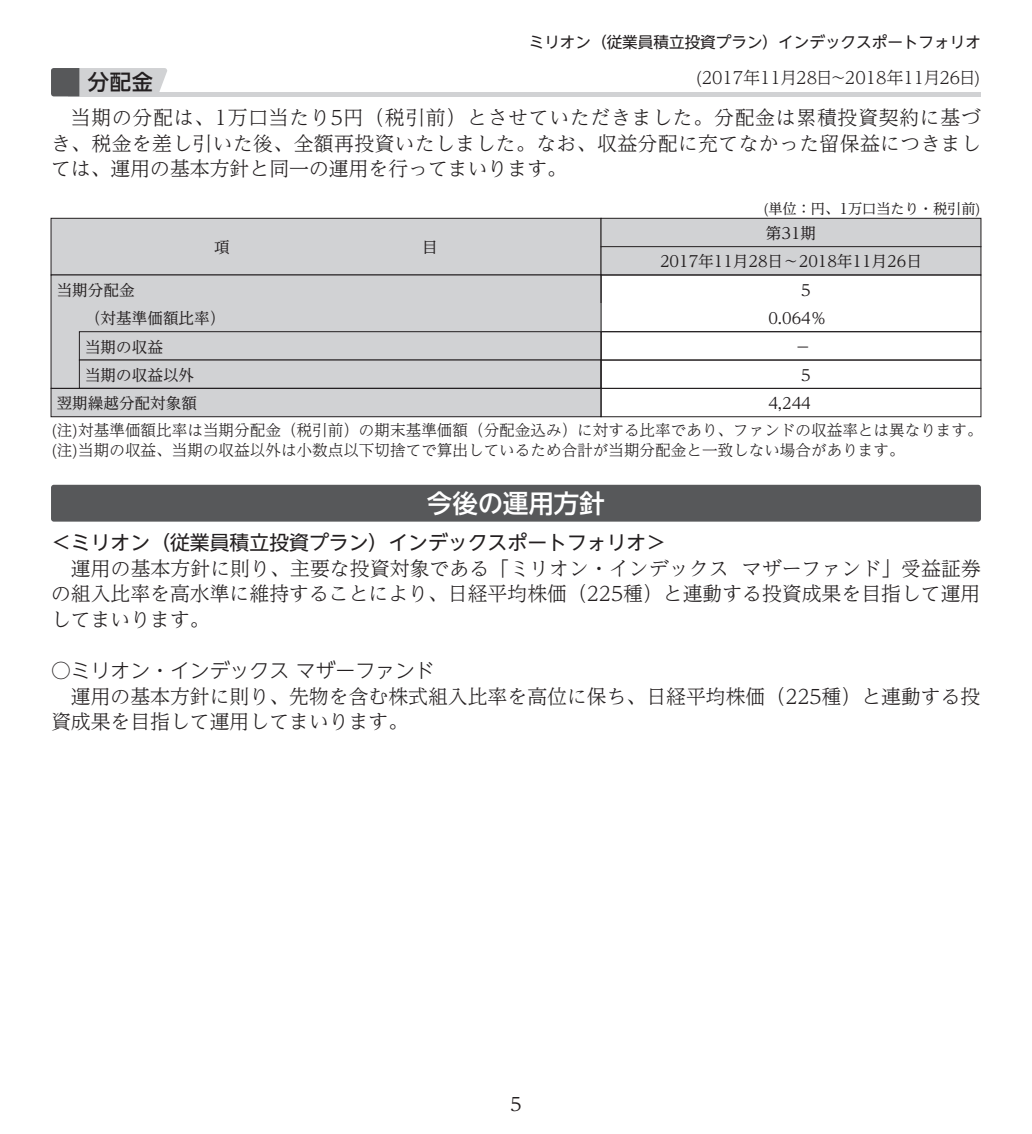
<style>
.page{position:relative;width:1032px;height:1134px;background:#fff}
.page>*{position:absolute;margin:0;border:0;box-sizing:border-box;transform-origin:0 0}
.t1{font:25.6px "UD Shin Go NT Pro Medium 90 msp RKSJ H";color:#fff}
.t2{font:21.2px "UD Shin Go NT Pro Medium 90 msp RKSJ H";color:#231f20}
.t3{font:19.8px/25.6px "UD Reimin Pro Light 90 msp RKSJ H";color:#231f20;text-align:justify}
.t4{font:19.8px "UD Shin Go NT Pro Regular 90 msp RKSJ H";color:#231f20}
.t5{font:19.8px "UD Shin Go NT Pro Light 90 msp RKSJ H";color:#231f20}
.t6{font:18.4px "UD Reimin Pro Regular 90 msp RKSJ H";color:#231f20}
.t7{font:17px "UD Reimin Pro Light 90 msp RKSJ H";color:#231f20}
.t8{font:15.6px/19.8px "UD Reimin Pro Light 90 msp RKSJ H";color:#231f20}
.t9{font:15.6px/28.4px "UD Reimin Pro Regular 90 msp RKSJ H";color:#231f20}
.t10{font:15.6px "UD Shin Go NT Pro Regular 90 msp RKSJ H";color:#231f20}
.t11{font:14.2px "UD Reimin Pro Regular 90 msp RKSJ H";color:#231f20}
</style>
<div class="page">
<hr style="left:68px;top:92px;width:913px;height:4px;background:#d1d2d4">
<svg style="left:51px;top:68px;width:116px;height:28px;background:#b4b5b7"></svg>
<div style="left:51px;top:218px;width:550px;height:57px;background:#d1d2d4"></div>
<div style="left:51px;top:218px;width:550px;height:57px;border:1px solid #231f20"></div>
<div style="left:601px;top:218px;width:380px;height:29px;background:#d1d2d4"></div>
<div style="left:601px;top:218px;width:380px;height:29px;border:1px solid #231f20"></div>
<div style="left:601px;top:247px;width:380px;height:28px;background:#d1d2d4"></div>
<div style="left:601px;top:246px;width:380px;height:29px;border:1px solid #231f20"></div>
<div style="left:51px;top:275px;width:550px;height:28px;background:#d1d2d4"></div>
<div style="left:601px;top:275px;width:380px;height:57px;border:1px solid #231f20"></div>
<div style="left:51px;top:303px;width:550px;height:29px;background:#d1d2d4"></div>
<div style="left:51px;top:332px;width:28px;height:28px;background:#d1d2d4"></div>
<div style="left:601px;top:331px;width:380px;height:29px;border:1px solid #231f20"></div>
<div style="left:51px;top:360px;width:28px;height:28px;background:#d1d2d4"></div>
<div style="left:79px;top:332px;width:522px;height:28px;background:#d1d2d4"></div>
<div style="left:79px;top:331px;width:522px;height:29px;border:1px solid #231f20"></div>
<div style="left:79px;top:360px;width:522px;height:28px;background:#d1d2d4"></div>
<div style="left:601px;top:360px;width:380px;height:29px;border:1px solid #231f20"></div>
<div style="left:51px;top:388px;width:550px;height:29px;background:#d1d2d4"></div>
<div style="left:51px;top:388px;width:550px;height:29px;border:1px solid #231f20"></div>
<div style="left:601px;top:388px;width:380px;height:29px;border:1px solid #231f20"></div>
<div style="left:51px;top:275px;width:550px;height:114px;border:1px solid #231f20"></div>
<div style="left:51px;top:485px;width:930px;height:37px;background:#57585a;border-radius:3px"></div>
<p class="t10" style="left:529px;top:36px;width:454px">ミリオン（従業員積立投資プラン）インデックスポートフォリオ</p>
<p class="t2" style="left:88px;top:74px;width:67px">分配金</p>
<p class="t7" style="left:695px;top:72px;width:287px">(2017年11月28日～2018年11月26日)</p>
<p class="t3" style="left:51px;top:108px;width:931px;text-indent:20px">当期の分配は、1万口当たり5円（税引前）とさせていただきました。分配金は累積投資契約に基づき、税金を差し引いた後、全額再投資いたしました。なお、収益分配に充てなかった留保益につきましては、運用の基本方針と同一の運用を行ってまいります。</p>
<p class="t9" style="left:214px;top:235px;width:17px">項</p>
<p class="t9" style="left:422px;top:235px;width:17px">目</p>
<p class="t9" style="left:85px;top:278px;width:142px;text-indent:-28px">当期分配金<br>（対基準価額比率）</p>
<p class="t9" style="left:85px;top:335px;width:79px">当期の収益</p>
<p class="t9" style="left:85px;top:363px;width:111px">当期の収益以外</p>
<p class="t9" style="left:57px;top:391px;width:142px">翌期繰越分配対象額</p>
<p class="t11" style="left:763px;top:203px;width:219px">(単位：円、1万口当たり・税引前)</p>
<p class="t9" style="left:766px;top:221px;width:52px">第31期</p>
<p class="t9" style="left:660px;top:249px;width:263px">2017年11月28日～2018年11月26日</p>
<p class="t9" style="left:801px;top:278px;width:11px">5</p>
<p class="t9" style="left:768px;top:306px;width:60px">0.064％</p>
<p class="t9" style="left:795px;top:335px;width:17px">－</p>
<p class="t9" style="left:801px;top:363px;width:11px">5</p>
<p class="t9" style="left:768px;top:391px;width:44px">4,244</p>
<p class="t8" style="left:51px;top:422px;width:933px">(注)対基準価額比率は当期分配金（税引前）の期末基準価額（分配金込み）に対する比率であり、ファンドの収益率とは異なります。(注)当期の収益、当期の収益以外は小数点以下切捨てで算出しているため合計が当期分配金と一致しない場合があります。</p>
<p class="t1" style="left:427px;top:494px;width:179px">今後の運用方針</p>
<p class="t4" style="left:51px;top:535px;width:617px">＜ミリオン（従業員積立投資プラン）インデックスポートフォリオ＞</p>
<p class="t3" style="left:71px;top:558px;width:911px">運用の基本方針に則り、主要な投資対象である「ミリオン・インデックス マザーファンド」受益証券</p>
<p class="t3" style="left:51px;top:584px;width:931px">の組入比率を高水準に維持することにより、日経平均株価（225種）と連動する投資成果を目指して運用</p>
<p class="t3" style="left:51px;top:609px;width:160px">してまいります。</p>
<p class="t5" style="left:51px;top:663px;width:385px">○ミリオン・インデックス マザーファンド</p>
<p class="t3" style="left:71px;top:686px;width:911px">運用の基本方針に則り、先物を含む株式組入比率を高位に保ち、日経平均株価（225種）と連動する投</p>
<p class="t3" style="left:51px;top:711px;width:359px">資成果を目指して運用してまいります。</p>
<p class="t6" style="left:507px;top:1097px;width:20px">５</p>
</div>
